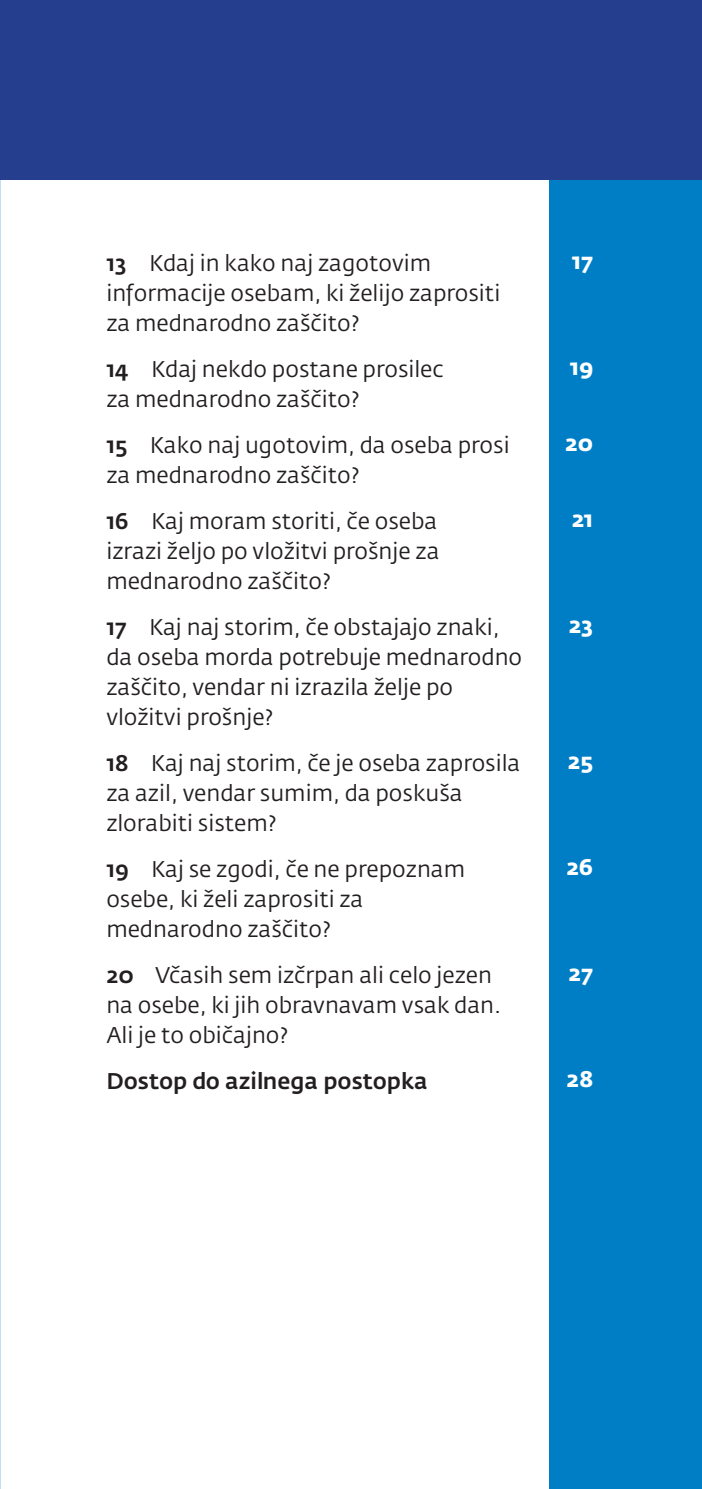
<style>
.page{position:relative;width:702px;height:1489px;background:#fff}
.page>*{position:absolute;margin:0;border:0;box-sizing:border-box;transform-origin:0 0}
.Content_style{font:22.5px/30px "Fedra Sans Pro";color:#231f20}
.Content_style-2{font:500 22.5px "Fedra Sans Pro";color:#231f20}
.Content_style-3{font:700 22.5px "Fedra Sans Pro";color:#fff}
.s1{font-weight:500}
</style>
<div class="page">
<div style="left:549px;top:168px;width:153px;height:1320px;background:#007ec5"></div>
<div style="left:0;top:0;width:702px;height:179px;background:#253f8e"></div>
<p class="Content_style" style="left:106px;top:248px;width:395px"><span class="s1">13</span> Kdaj in kako naj zagotovim informacije osebam, ki želijo zaprositi za mednarodno zaščito?</p>
<p class="Content_style-3" style="left:571px;top:247px;width:23px">17</p>
<p class="Content_style" style="left:106px;top:354px;width:339px"><span class="s1">14</span> Kdaj nekdo postane prosilec za mednarodno zaščito?</p>
<p class="Content_style-3" style="left:570px;top:353px;width:25px">19</p>
<p class="Content_style" style="left:106px;top:430px;width:405px"><span class="s1">15</span> Kako naj ugotovim, da oseba prosi za mednarodno zaščito?</p>
<p class="Content_style-3" style="left:565px;top:429px;width:30px">20</p>
<p class="Content_style" style="left:106px;top:506px;width:335px;text-align:justify"><span class="s1">16</span> Kaj moram storiti, če oseba izrazi željo po vložitvi prošnje za mednarodno zaščito?</p>
<p class="Content_style-3" style="left:571px;top:505px;width:23px">21</p>
<p class="Content_style" style="left:106px;top:612px;width:417px"><span class="s1">17</span> Kaj naj storim, če obstajajo znaki, da oseba morda potrebuje mednarodno zaščito, vendar ni izrazila želje po vložitvi prošnje?</p>
<p class="Content_style-3" style="left:568px;top:610px;width:26px">23</p>
<p class="Content_style" style="left:106px;top:748px;width:415px"><span class="s1">18</span> Kaj naj storim, če je oseba zaprosila za azil, vendar sumim, da poskuša zlorabiti sistem?</p>
<p class="Content_style-3" style="left:567px;top:746px;width:27px">25</p>
<p class="Content_style" style="left:106px;top:853px;width:360px"><span class="s1">19</span> Kaj se zgodi, če ne prepoznam osebe, ki želi zaprositi za mednarodno zaščito?</p>
<p class="Content_style-3" style="left:566px;top:852px;width:28px">26</p>
<p class="Content_style" style="left:106px;top:959px;width:396px"><span class="s1">20</span> Včasih sem izčrpan ali celo jezen na osebe, ki jih obravnavam vsak dan.<br>Ali je to običajno?</p>
<p class="Content_style-3" style="left:568px;top:958px;width:26px">27</p>
<p class="Content_style-2" style="left:106px;top:1066px;width:323px">Dostop do azilnega postopka</p>
<p class="Content_style-3" style="left:566px;top:1064px;width:28px">28</p>
</div>
